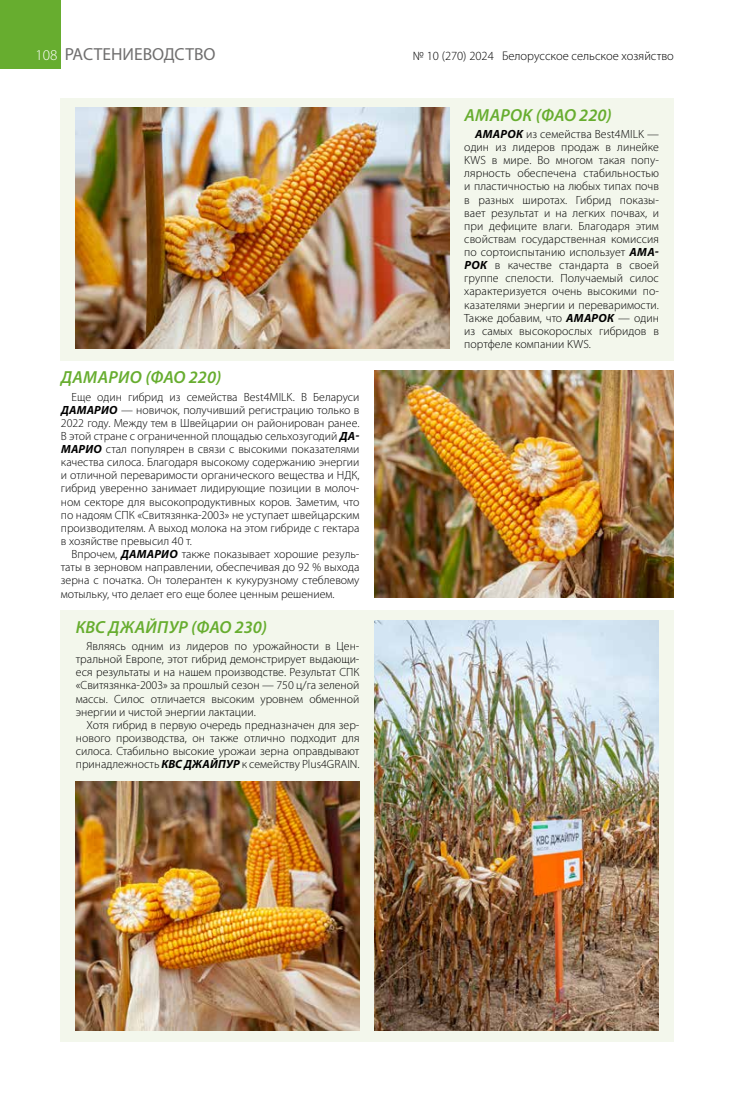
<style>
.page{position:relative;width:752px;height:1099px;background:#fff}
.page>*{position:absolute;margin:0;border:0;box-sizing:border-box;transform-origin:0 0}
.t1{font:italic 600 17.5px "Myriad Pro";letter-spacing:.02em;color:#67ad2f}
.t2{font:17.5px "Myriad Pro";color:#706f6f}
.t3{font:300 15px "Myriad Pro";color:#fff}
.t4{font:300 12.5px "Myriad Pro";color:#000}
.t5{font:300 11.88px/13.1px "Myriad Pro";color:#000;text-align:justify}
.s1{font-weight:300;font-size:15px;color:#000}
.s2{font-weight:700;font-style:italic}
</style>
<div class="page">
<div style="left:0;top:0;width:60px;height:69px;background:#67ad2f"></div>
<div style="left:60px;top:610px;width:613px;height:431px;background:#f3f7ec"></div>
<div style="left:60px;top:99px;width:613px;height:262px;background:#f3f7ec"></div>
<img style="left:75px;top:107px;width:374px;height:241px">
<img style="left:374px;top:370px;width:299px;height:227px">
<img style="left:76px;top:781px;width:283px;height:249px">
<img style="left:374px;top:620px;width:284px;height:410px">
<h1 class="t2" style="left:38px;top:43px;width:179px"><span class="s1">108</span> РАСТЕНИЕВОДСТВО</h1>
<p class="t4" style="left:412px;top:49px;width:262px">№ 10 (270) 2024 Белорусское сельское хозяйство</p>
<p class="t3" style="left:36px;top:47px;width:23px">108</p>
<h1 class="t1" style="left:61px;top:366px;width:162px">ДАМАРИО (ФАО 220)</h1>
<p class="t5" style="left:61px;top:390px;width:300px;text-indent:11px">Еще один гибрид из семейства Best4MILK. В Беларуси <span class="s2">ДАМАРИО</span> — новичок, получивший регистрацию только в 2022 году. Между тем в Швейцарии он районирован ранее.<br>В этой стране с ограниченной площадью сельхозугодий <span class="s2">ДА-МАРИО</span> стал популярен в связи с высокими показателями качества силоса. Благодаря высокому содержанию энергии и отличной переваримости органического вещества и НДК, гибрид уверенно занимает лидирующие позиции в молоч&shy;ном секторе для высокопродуктивных коров. Заметим, что по надоям СПК «Свитязянка-2003» не уступает швейцарским производителям. А выход молока на этом гибриде с гектара в хозяйстве превысил 40 т.</p>
<p class="t5" style="left:61px;top:548px;width:300px;text-indent:11px">Впрочем, <span class="s2">ДАМАРИО</span> также показывает хорошие резуль&shy;таты в зерновом направлении, обеспечивая до 92 % выхода зерна с початка. Он толерантен к кукурузному стеблевому мотыльку, что делает его еще более ценным решением.</p>
<h1 class="t1" style="left:76px;top:616px;width:193px">КВС ДЖАЙПУР (ФАО 230)</h1>
<p class="t5" style="left:76px;top:640px;width:285px;text-indent:11px">Являясь одним из лидеров по урожайности в Цен&shy;тральной Европе, этот гибрид демонстрирует выдающи&shy;еся результаты и на нашем производстве. Результат СПК «Свитязянка-2003» за прошлый сезон — 750 ц/га зеленой массы. Силос отличается высоким уровнем обменной энергии и чистой энергии лактации.</p>
<p class="t5" style="left:76px;top:718px;width:285px;text-indent:11px">Хотя гибрид в первую очередь предназначен для зер&shy;нового производства, он также отлично подходит для силоса. Стабильно высокие урожаи зерна оправдывают принадлежность <span class="s2">КВС ДЖАЙПУР</span> к семейству Plus4GRAIN.</p>
<h1 class="t1" style="left:464px;top:103px;width:149px">АМАРОК (ФАО 220)</h1>
<p class="t5" style="left:464px;top:128px;width:196px;text-indent:11px"><span class="s2">АМАРОК</span> из семейства Best4MILK — один из лидеров продаж в линейке KWS в мире. Во многом такая попу&shy;лярность обеспечена стабильностью и пластичностью на любых типах почв в разных широтах. Гибрид показы&shy;вает результат и на легких почвах, и при дефиците влаги. Благодаря этим свойствам государственная комиссия по сортоиспытанию использует <span class="s2">АМА-РОК</span> в качестве стандарта в своей группе спелости. Получаемый силос характеризуется очень высокими по&shy;казателями энергии и переваримости.<br>Также добавим, что <span class="s2">АМАРОК</span> — один из самых высокорослых гибридов в портфеле компании KWS.</p>
</div>
